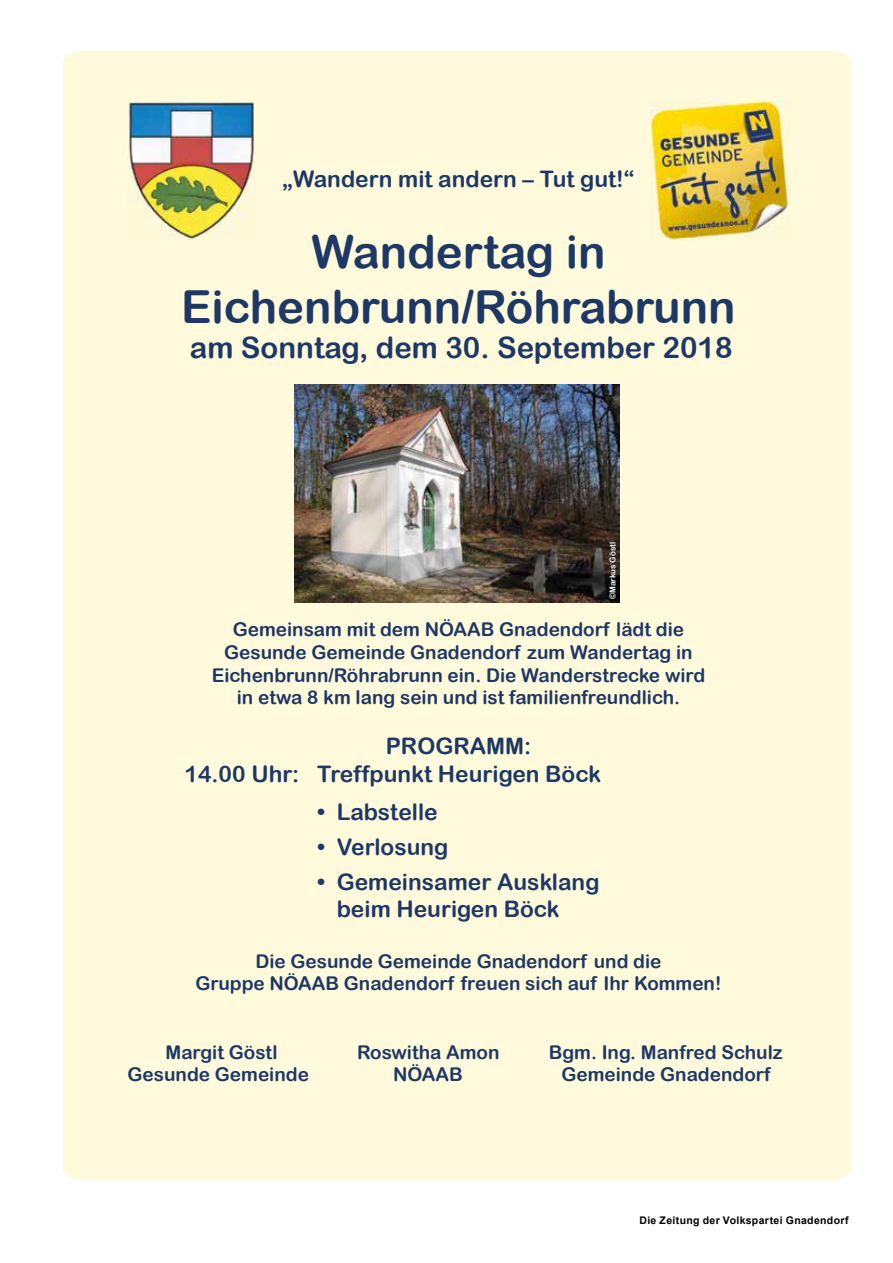
<style>
.page{position:relative;width:893px;height:1263px;background:#fff}
.page>*{position:absolute;margin:0;border:0;box-sizing:border-box;transform-origin:0 0}
.t1{font:45.45px/54.6px "Arial Rounded MT Bold";color:#1e3866;text-align:center}
.t2{font:29.55px "Arial Rounded MT Bold";color:#1e3866}
.t3{font:22.8px/27.3px "Arial Rounded MT Bold";color:#1e3866}
.t4{font:18.9px/22.8px "Arial Rounded MT Bold";color:#1e3866;text-align:center}
.t5{font:700 10.5px "Arial";letter-spacing:.035em;color:#000}
.t6{font:8.1px "Arial Rounded MT Bold";color:#fff}
</style>
<div class="page">
<div style="left:64px;top:51px;width:786px;height:1129px;background:#fffadb"></div>
<img style="left:649px;top:99px;width:140px;height:142px">
<img style="left:128px;top:99px;width:127px;height:142px">
<img style="left:295px;top:384px;width:324px;height:218px">
<p class="t3" style="left:283px;top:165px;width:353px">„Wandern mit andern – Tut gut!“</p>
<h1 class="t1" style="left:181px;top:224px;width:556px">Wandertag in<br>Eichenbrunn/Röhrabrunn</h1>
<h2 class="t2" style="left:190px;top:330px;width:544px">am Sonntag, dem 30. September 2018</h2>
<p class="t6" style="left:608px;top:599px;width:59px;rotate:-90deg">©Markus Göstl</p>
<p class="t4" style="left:212px;top:618px;width:495px">Gemeinsam mit dem NÖAAB Gnadendorf lädt die Gesunde Gemeinde Gnadendorf zum Wandertag in Eichenbrunn/Röhrabrunn ein. Die Wanderstrecke wird in etwa 8 km lang sein und ist familienfreundlich.</p>
<p class="t3" style="left:184px;top:732px;width:418px;text-indent:201px">PROGRAMM:<br>14.00 Uhr: Treffpunkt Heurigen Böck</p>
<p class="t3" style="left:317px;top:798px;width:122px">• Labstelle</p>
<p class="t3" style="left:317px;top:833px;width:133px">• Verlosung</p>
<p class="t3" style="left:337px;top:868px;width:264px;text-indent:-20px">• Gemeinsamer Ausklang beim Heurigen Böck</p>
<p class="t4" style="left:196px;top:949px;width:527px">Die Gesunde Gemeinde Gnadendorf und die<br>Gruppe NÖAAB Gnadendorf freuen sich auf Ihr Kommen!</p>
<p class="t4" style="left:166px;top:1040px;width:113px">Margit Göstl</p>
<p class="t4" style="left:357px;top:1040px;width:144px">Roswitha Amon</p>
<p class="t4" style="left:549px;top:1040px;width:236px">Bgm. Ing. Manfred Schulz</p>
<p class="t4" style="left:128px;top:1063px;width:183px">Gesunde Gemeinde</p>
<p class="t4" style="left:393px;top:1063px;width:71px">NÖAAB</p>
<p class="t4" style="left:561px;top:1063px;width:210px">Gemeinde Gnadendorf</p>
<p class="t5" style="left:639px;top:1212px;width:211px">Die Zeitung der Volkspartei Gnadendorf</p>
</div>
